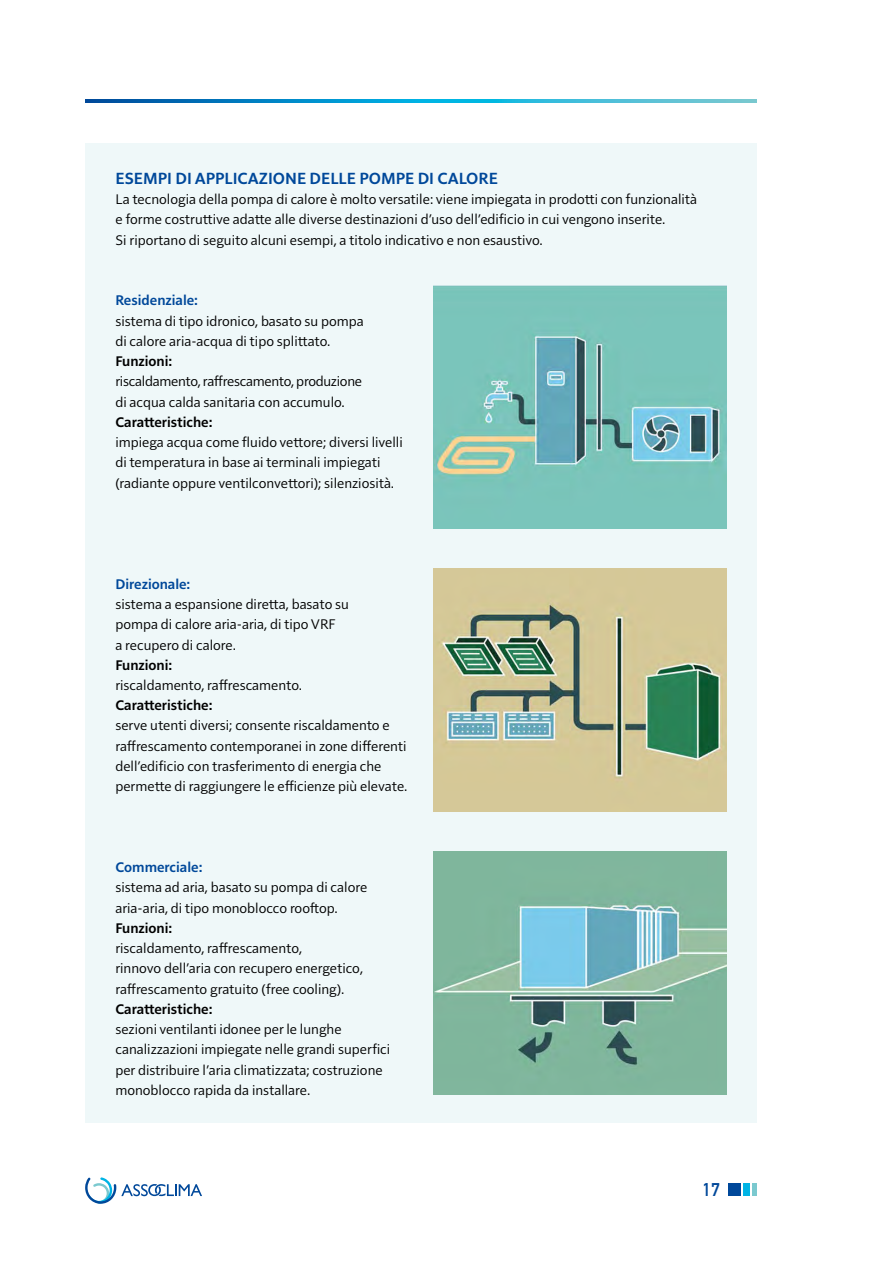
<style>
.page{position:relative;width:893px;height:1263px;background:#fff}
.page>*{position:absolute;margin:0;border:0;box-sizing:border-box;transform-origin:0 0}
.t1{font:700 18px "DIN Alternate";color:#00489a}
.t2{font:600 16.5px "Solitaire MVB Pro";color:#00489a}
.t3{font:14.25px/20.2px "Solitaire MVB Pro";color:#000}
.t4{font:600 14.25px "Solitaire MVB Pro";color:#000}
.t5{font:14.25px/20.2px "Solitaire MVB Pro";letter-spacing:-.02em;color:#000}
.t6{font:600 14.25px "Solitaire MVB Pro";color:#00489a}
</style>
<div class="page">
<svg style="left:85px;top:1177px;width:117px;height:27px"></svg>
<div style="left:728px;top:1183px;width:13px;height:13px;background:#00489a"></div>
<svg style="left:85px;top:100px;width:672px;height:3px;background:#1e9ecd"></svg>
<div style="left:744px;top:1183px;width:6px;height:13px;background:#00b4e5"></div>
<hr style="left:753px;top:1183px;width:4px;height:13px;background:#7bc9cf">
<div style="left:85px;top:143px;width:672px;height:980px;background:#eff8f9"></div>
<img style="left:433px;top:285px;width:293px;height:243px">
<img style="left:433px;top:568px;width:293px;height:243px">
<img style="left:433px;top:852px;width:293px;height:243px">
<p class="t2" style="left:116px;top:167px;width:384px">ESEMPI DI APPLICAZIONE DELLE POMPE DI CALORE</p>
<p class="t3" style="left:116px;top:188px;width:583px">La tecnologia della pompa di calore è molto versatile: viene impiegata in prodotti con funzionalità e forme costruttive adatte alle diverse destinazioni d’uso dell’edificio in cui vengono inserite.<br>Si riportano di seguito alcuni esempi, a titolo indicativo e non esaustivo.</p>
<p class="t6" style="left:115px;top:291px;width:84px">Residenziale:</p>
<p class="t3" style="left:115px;top:310px;width:250px">sistema di tipo idronico, basato su pompa di calore aria-acqua di tipo splittato.</p>
<p class="t4" style="left:115px;top:351px;width:58px">Funzioni:</p>
<p class="t5" style="left:115px;top:370px;width:248px">riscaldamento, raffrescamento, produzione di acqua calda sanitaria con accumulo.</p>
<p class="t4" style="left:115px;top:412px;width:99px">Caratteristiche:</p>
<p class="t3" style="left:115px;top:431px;width:289px">impiega acqua come fluido vettore; diversi livelli di temperatura in base ai terminali impiegati (radiante oppure ventilconvettori); silenziosità.</p>
<p class="t6" style="left:115px;top:574px;width:77px">Direzionale:</p>
<p class="t3" style="left:115px;top:593px;width:235px">sistema a espansione diretta, basato su pompa di calore aria-aria, di tipo VRF<br>a recupero di calore.</p>
<p class="t4" style="left:115px;top:655px;width:58px">Funzioni:</p>
<p class="t3" style="left:115px;top:674px;width:188px">riscaldamento, raffrescamento.</p>
<p class="t4" style="left:115px;top:695px;width:99px">Caratteristiche:</p>
<p class="t3" style="left:115px;top:714px;width:293px">serve utenti diversi; consente riscaldamento e raffrescamento contemporanei in zone differenti dell’edificio con trasferimento di energia che permette di raggiungere le efficienze più elevate.</p>
<p class="t6" style="left:115px;top:857px;width:89px">Commerciale:</p>
<p class="t3" style="left:115px;top:876px;width:253px">sistema ad aria, basato su pompa di calore aria-aria, di tipo monoblocco rooftop.</p>
<p class="t4" style="left:115px;top:918px;width:58px">Funzioni:</p>
<p class="t3" style="left:115px;top:937px;width:249px">riscaldamento, raffrescamento,<br>rinnovo dell’aria con recupero energetico, raffrescamento gratuito (free cooling).</p>
<p class="t4" style="left:115px;top:999px;width:99px">Caratteristiche:</p>
<p class="t3" style="left:115px;top:1018px;width:276px">sezioni ventilanti idonee per le lunghe canalizzazioni impiegate nelle grandi superfici per distribuire l’aria climatizzata; costruzione monoblocco rapida da installare.</p>
<p class="t1" style="left:702px;top:1176px;width:19px">17</p>
</div>
